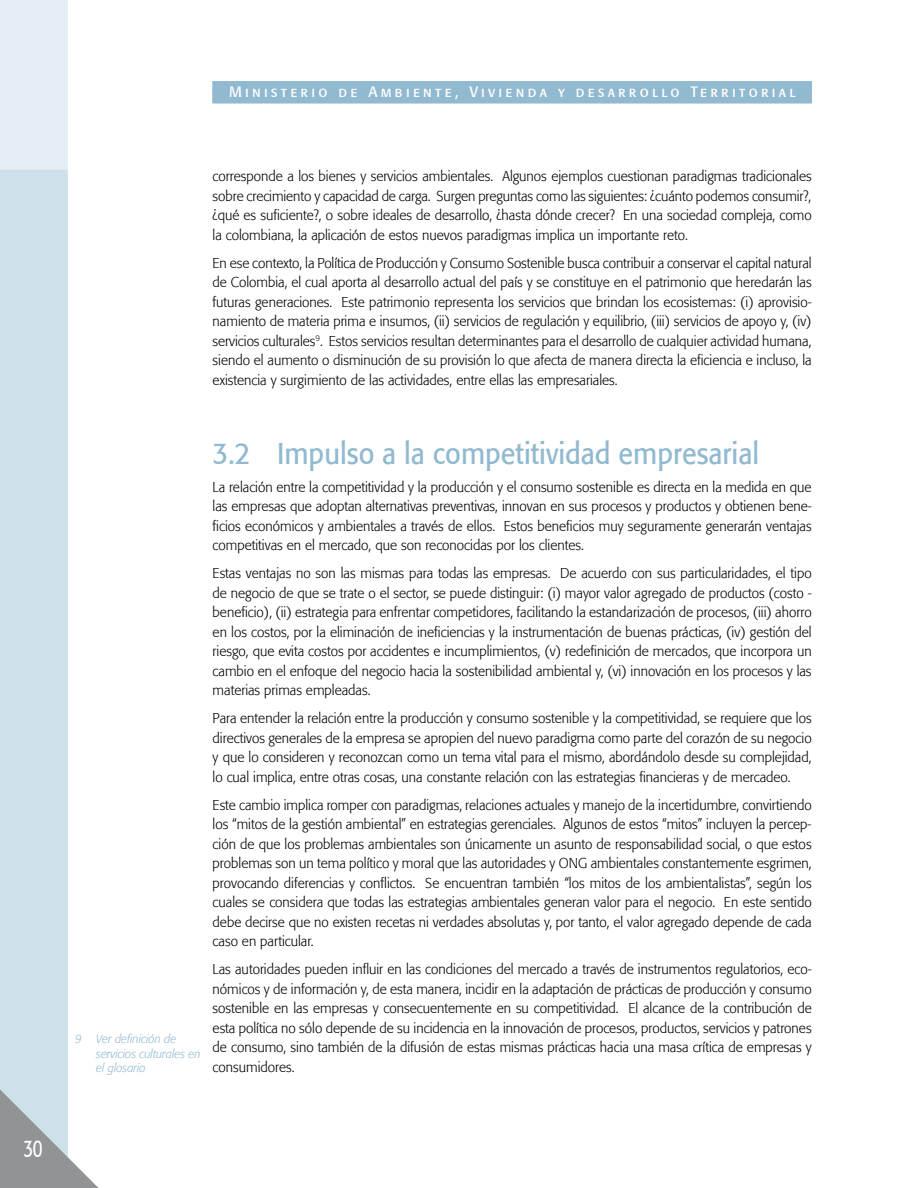
<style>
.page{position:relative;width:918px;height:1188px;background:#fff}
.page>*{position:absolute;margin:0;border:0;box-sizing:border-box;transform-origin:0 0}
.t1{font:30px "Formata";color:#91b9d0;scale:.9 1}
.t2{font:24px "Formata";color:#fff;scale:.7 1}
.t3{font:15px "Formata Regular SC";letter-spacing:.22em;color:#fff}
.t4{font:15px "Formata Regular SC";letter-spacing:.2em;color:#fff}
.t5{font:15px "Formata Regular SC";letter-spacing:.4em;color:#fff}
.t6{font:300 14.25px/19.5px "Formata";color:#000;text-align:justify;scale:.95 1}
.t7{font:italic 300 12px/14.4px "Formata";color:#91b9d0;scale:.95 1}
</style>
<div class="page">
<div style="left:213px;top:81px;width:599px;height:22px;background:#91b9d0"></div>
<div style="left:0;top:0;width:68px;height:170px;background:#e3edf3"></div>
<div style="left:0;top:170px;width:68px;height:896px;background:#cee0ea"></div>
<svg style="left:0;top:1066px;width:99px;height:122px"></svg>
<h2 class="t2" style="left:23px;top:1134px;width:29px">30</h2>
<p class="t4" style="left:394px;top:83px;width:238px">Presentación de estudios</p>
<p class="t5" style="left:429px;top:83px;width:169px">Generalidades</p>
<p class="t3" style="left:229px;top:83px;width:568px">Ministerio de Ambient , Vivienda y desarrollo Territorial</p>
<p class="t6" style="left:213px;top:167px;width:632px">corresponde a los bienes y servicios ambientales. Algunos ejemplos cuestionan paradigmas tradicionales sobre crecimiento y capacidad de carga. Surgen preguntas como las siguientes: ¿cuánto podemos consumir?, ¿qué es suficiente?, o sobre ideales de desarrollo, ¿hasta dónde crecer? En una sociedad compleja, como la colombiana, la aplicación de estos nuevos paradigmas implica un importante reto.</p>
<p class="t6" style="left:213px;top:253px;width:632px">En ese contexto, la Política de Producción y Consumo Sostenible busca contribuir a conservar el capital natural de Colombia, el cual aporta al desarrollo actual del país y se constituye en el patrimonio que heredarán las futuras generaciones. Este patrimonio representa los servicios que brindan los ecosistemas: (i) aprovisio&shy;namiento de materia prima e insumos, (ii) servicios de regulación y equilibrio, (iii) servicios de apoyo y, (iv) servicios culturales<sup>9</sup>. Estos servicios resultan determinantes para el desarrollo de cualquier actividad humana, siendo el aumento o disminución de su provisión lo que afecta de manera directa la eficiencia e incluso, la existencia y surgimiento de las actividades, entre ellas las empresariales.</p>
<p class="t7" style="left:96px;top:1032px;width:111px;text-indent:-21px">9 Ver definición de servicios culturales en el glosario</p>
<h1 class="t1" style="left:213px;top:435px;width:609px">3.2 Impulso a la competitividad empresarial</h1>
<p class="t6" style="left:213px;top:477px;width:632px">La relación entre la competitividad y la producción y el consumo sostenible es directa en la medida en que las empresas que adoptan alternativas preventivas, innovan en sus procesos y productos y obtienen bene&shy;ficios económicos y ambientales a través de ellos. Estos beneficios muy seguramente generarán ventajas competitivas en el mercado, que son reconocidas por los clientes.</p>
<p class="t6" style="left:213px;top:564px;width:632px">Estas ventajas no son las mismas para todas las empresas. De acuerdo con sus particularidades, el tipo de negocio de que se trate o el sector, se puede distinguir: (i) mayor valor agregado de productos (costo - beneficio), (ii) estrategia para enfrentar competidores, facilitando la estandarización de procesos, (iii) ahorro en los costos, por la eliminación de ineficiencias y la instrumentación de buenas prácticas, (iv) gestión del riesgo, que evita costos por accidentes e incumplimientos, (v) redefinición de mercados, que incorpora un cambio en el enfoque del negocio hacia la sostenibilidad ambiental y, (vi) innovación en los procesos y las materias primas empleadas.</p>
<p class="t6" style="left:213px;top:709px;width:632px">Para entender la relación entre la producción y consumo sostenible y la competitividad, se requiere que los directivos generales de la empresa se apropien del nuevo paradigma como parte del corazón de su negocio y que lo consideren y reconozcan como un tema vital para el mismo, abordándolo desde su complejidad, lo cual implica, entre otras cosas, una constante relación con las estrategias financieras y de mercadeo.</p>
<p class="t6" style="left:213px;top:795px;width:632px">Este cambio implica romper con paradigmas, relaciones actuales y manejo de la incertidumbre, convirtiendo los “mitos de la gestión ambiental” en estrategias gerenciales. Algunos de estos “mitos” incluyen la percep&shy;ción de que los problemas ambientales son únicamente un asunto de responsabilidad social, o que estos problemas son un tema político y moral que las autoridades y ONG ambientales constantemente esgrimen, provocando diferencias y conflictos. Se encuentran también “los mitos de los ambientalistas”, según los cuales se considera que todas las estrategias ambientales generan valor para el negocio. En este sentido debe decirse que no existen recetas ni verdades absolutas y, por tanto, el valor agregado depende de cada caso en particular.</p>
<p class="t6" style="left:213px;top:960px;width:632px">Las autoridades pueden influir en las condiciones del mercado a través de instrumentos regulatorios, eco&shy;nómicos y de información y, de esta manera, incidir en la adaptación de prácticas de producción y consumo sostenible en las empresas y consecuentemente en su competitividad. El alcance de la contribución de esta política no sólo depende de su incidencia en la innovación de procesos, productos, servicios y patrones de consumo, sino también de la difusión de estas mismas prácticas hacia una masa crítica de empresas y consumidores.</p>
</div>
